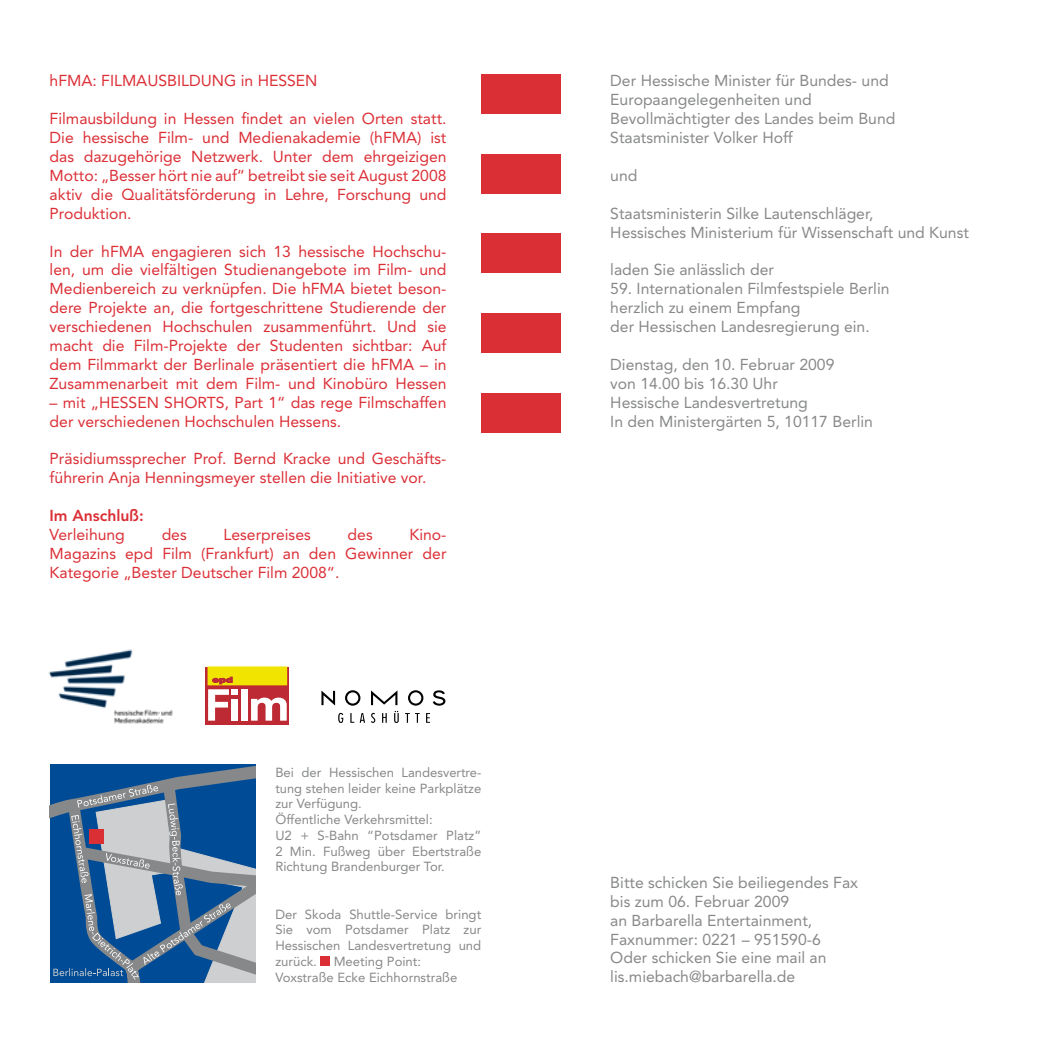
<style>
.page{position:relative;width:1042px;height:1042px;background:#fff}
.page>*{position:absolute;margin:0;border:0;box-sizing:border-box;transform-origin:0 0}
.t1{font:15.75px/18.9px "Avenir";color:#db2f36;text-align:justify}
.t2{font:15.75px/18.9px "Avenir";color:#878889}
.t3{font:800 15.75px "Avenir";color:#db2f36}
.t4{font:13.12px/15.8px "Avenir";color:#878889}
</style>
<div class="page">
<div style="left:521px;top:74px;width:40px;height:40px;background:#db2f36"></div>
<div style="left:521px;top:154px;width:40px;height:40px;background:#db2f36"></div>
<div style="left:521px;top:234px;width:40px;height:39px;background:#db2f36"></div>
<div style="left:521px;top:313px;width:40px;height:40px;background:#db2f36"></div>
<div style="left:521px;top:393px;width:40px;height:39px;background:#db2f36"></div>
<div style="left:481px;top:74px;width:40px;height:40px;background:#db2f36"></div>
<div style="left:481px;top:154px;width:40px;height:40px;background:#db2f36"></div>
<div style="left:481px;top:234px;width:40px;height:39px;background:#db2f36"></div>
<div style="left:481px;top:313px;width:40px;height:40px;background:#db2f36"></div>
<div style="left:481px;top:393px;width:40px;height:39px;background:#db2f36"></div>
<svg style="left:50px;top:764px;width:205px;height:218px"></svg>
<div style="left:206px;top:667px;width:83px;height:57px;background:#bd2a33"></div>
<div style="left:208px;top:667px;width:79px;height:18px;background:#f1e400"></div>
<svg style="left:208px;top:677px;width:24px;height:43px"></svg>
<div style="left:231px;top:699px;width:7px;height:21px;background:#fff"></div>
<div style="left:231px;top:689px;width:7px;height:6px;background:#fff"></div>
<div style="left:241px;top:689px;width:7px;height:31px;background:#fff"></div>
<svg style="left:251px;top:697px;width:36px;height:23px"></svg>
<svg style="left:338px;top:713px;width:5px;height:10px"></svg>
<svg style="left:350px;top:713px;width:4px;height:10px"></svg>
<svg style="left:360px;top:713px;width:5px;height:10px"></svg>
<svg style="left:371px;top:713px;width:4px;height:10px"></svg>
<svg style="left:382px;top:713px;width:5px;height:10px"></svg>
<svg style="left:394px;top:711px;width:5px;height:12px"></svg>
<svg style="left:405px;top:713px;width:15px;height:10px"></svg>
<svg style="left:426px;top:713px;width:4px;height:10px"></svg>
<svg style="left:433px;top:690px;width:12px;height:16px"></svg>
<svg style="left:321px;top:690px;width:14px;height:15px"></svg>
<svg style="left:371px;top:690px;width:26px;height:15px"></svg>
<svg style="left:408px;top:690px;width:15px;height:15px"></svg>
<svg style="left:345px;top:690px;width:15px;height:15px"></svg>
<div style="left:321px;top:956px;width:9px;height:10px;background:#db2f36"></div>
<img style="left:48px;top:649px;width:125px;height:75px">
<p class="t1" style="left:50px;top:72px;width:269px">hFMA: FILMAUSBILDUNG in HESSEN</p>
<p class="t1" style="left:50px;top:109px;width:398px">Filmausbildung in Hessen findet an vielen Orten statt.<br>Die hessische Film- und Medienakademie (hFMA) ist das dazugehörige Netzwerk. Unter dem ehrgeizigen Motto: „Besser hört nie auf“ betreibt sie seit August 2008 aktiv die Qualitätsförderung in Lehre, Forschung und Produktion.</p>
<p class="t1" style="left:50px;top:242px;width:398px">In der hFMA engagieren sich 13 hessische Hochschu&shy;len, um die vielfältigen Studienangebote im Film- und Medienbereich zu verknüpfen. Die hFMA bietet beson&shy;dere Projekte an, die fortgeschrittene Studierende der verschiedenen Hochschulen zusammenführt. Und sie macht die Film-Projekte der Studenten sichtbar: Auf dem Filmmarkt der Berlinale präsentiert die hFMA – in Zusammenarbeit mit dem Film- und Kinobüro Hessen</p>
<p class="t1" style="left:50px;top:393px;width:398px">– mit „HESSEN SHORTS, Part 1“ das rege Filmschaffen der verschiedenen Hochschulen Hessens.</p>
<p class="t1" style="left:50px;top:450px;width:398px">Präsidiumssprecher Prof. Bernd Kracke und Geschäfts&shy;führerin Anja Henningsmeyer stellen die Initiative vor.</p>
<p class="t3" style="left:50px;top:506px;width:96px">Im Anschluß:</p>
<p class="t1" style="left:50px;top:525px;width:77px">Verleihung</p>
<p class="t1" style="left:162px;top:525px;width:27px">des</p>
<p class="t1" style="left:224px;top:525px;width:89px">Leserpreises</p>
<p class="t1" style="left:348px;top:525px;width:27px">des</p>
<p class="t1" style="left:50px;top:525px;width:398px;text-indent:360px">Kino-Magazins epd Film (Frankfurt) an den Gewinner der Kategorie „Bester Deutscher Film 2008“.</p>
<p class="t4" style="left:275px;top:764px;width:207px">Bei der Hessischen Landesvertre&shy;tung stehen leider keine Parkplätze zur Verfügung.<br>Öffentliche Verkehrsmittel:<br>U2 + S-Bahn “Potsdamer Platz”<br>2 Min. Fußweg über Ebertstraße<br>Richtung Brandenburger Tor.</p>
<p class="t4" style="left:275px;top:906px;width:207px;text-align:justify">Der Skoda Shuttle-Service bringt Sie vom Potsdamer Platz zur Hessischen Landesvertretung und zurück.</p>
<p class="t4" style="left:275px;top:953px;width:183px;text-indent:58px">Meeting Point:<br>Voxstraße Ecke Eichhornstraße</p>
<p class="t2" style="left:610px;top:72px;width:287px">Der Hessische Minister für Bundes- und Europaangelegenheiten und Bevollmächtigter des Landes beim Bund Staatsminister Volker Hoff</p>
<p class="t2" style="left:610px;top:166px;width:29px">und</p>
<p class="t2" style="left:610px;top:204px;width:360px">Staatsministerin Silke Lautenschläger,<br>Hessisches Ministerium für Wissenschaft und Kunst</p>
<p class="t2" style="left:610px;top:261px;width:165px">laden Sie anlässlich der</p>
<p class="t2" style="left:610px;top:279px;width:281px">59. Internationalen Filmfestspiele Berlin herzlich zu einem Empfang<br>der Hessischen Landesregierung ein.</p>
<p class="t2" style="left:610px;top:355px;width:264px">Dienstag, den 10. Februar 2009<br>von 14.00 bis 16.30 Uhr<br>Hessische Landesvertretung<br>In den Ministergärten 5, 10117 Berlin</p>
<p class="t2" style="left:610px;top:873px;width:249px">Bitte schicken Sie beiliegendes Fax bis zum 06. Februar 2009<br>an Barbarella Entertainment,<br>Faxnummer: 0221 – 951590-6<br>Oder schicken Sie eine mail an lis.miebach@barbarella.de</p>
</div>
